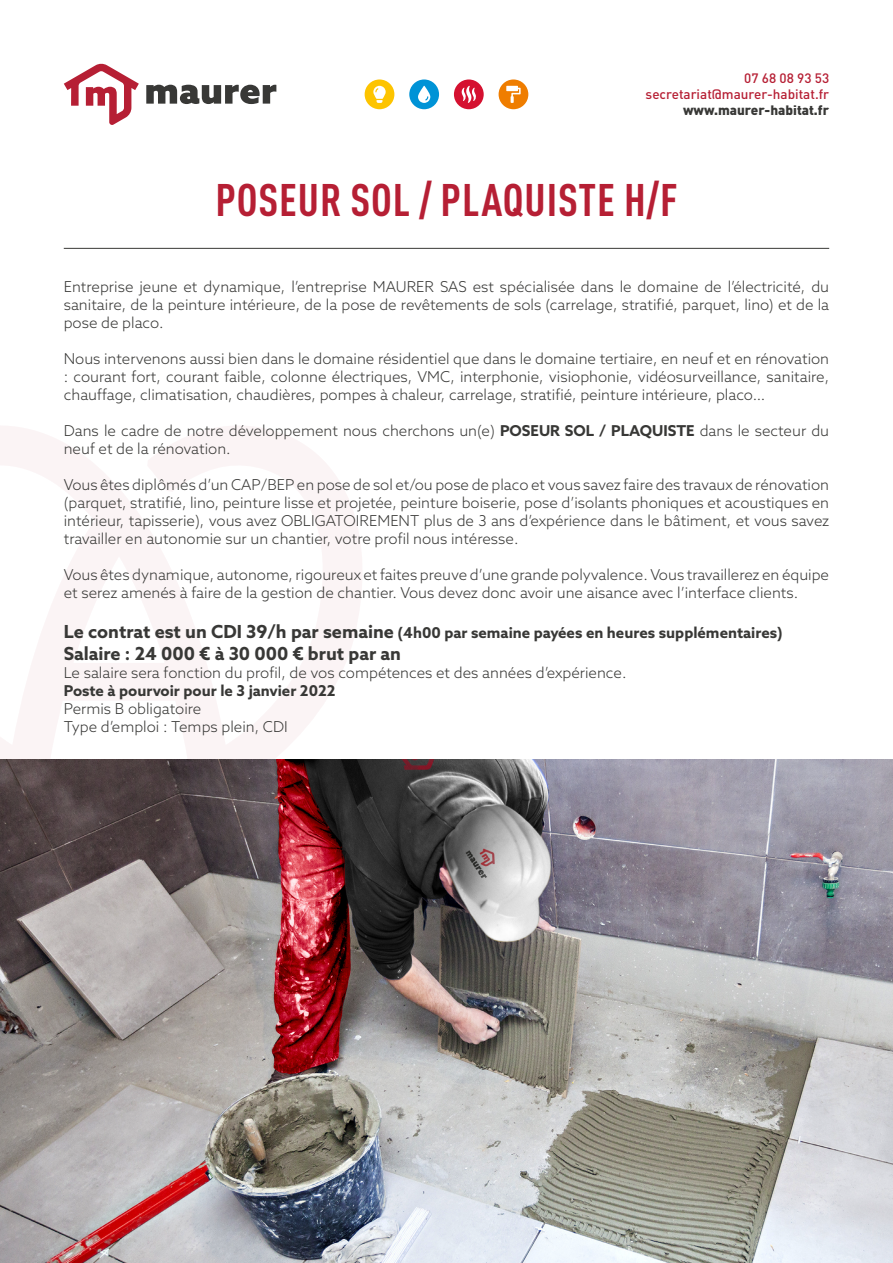
<style>
.page{position:relative;width:893px;height:1263px;background:#fff}
.page>*{position:absolute;margin:0;border:0;box-sizing:border-box;transform-origin:0 0}
.t1{font:700 condensed 45px "DIN Pro";letter-spacing:.02em;color:#b61f34}
.t2{font:700 18px "Azo Sans";color:#383836}
.t3{font:300 15px/18px "Azo Sans";color:#383836;text-align:justify}
.t4{font:700 15px "Azo Sans";color:#383836}
.t5{font:500 13.5px/16.2px "DIN Pro";color:#b61f34;text-align:right}
.t6{font:900 13.5px "DIN Pro";color:#383836}
.s1{font-weight:700}
.s2{font-size:18px}
</style>
<div class="page">
<svg style="left:0;top:426px;width:362px;height:333px"></svg>
<div style="left:409px;top:79px;width:30px;height:30px;background:#0093d6;border-radius:50%"></div>
<svg style="left:418px;top:86px;width:12px;height:17px"></svg>
<div style="left:365px;top:79px;width:29px;height:30px;background:#fdc400;border-radius:50%"></div>
<svg style="left:373px;top:86px;width:13px;height:17px"></svg>
<div style="left:499px;top:79px;width:29px;height:30px;background:#ef7d00;border-radius:50%"></div>
<svg style="left:506px;top:86px;width:15px;height:17px"></svg>
<div style="left:454px;top:79px;width:30px;height:30px;background:#d51130;border-radius:50%"></div>
<svg style="left:461px;top:86px;width:15px;height:17px"></svg>
<svg style="left:64px;top:63px;width:75px;height:62px"></svg>
<svg style="left:146px;top:85px;width:130px;height:19px"></svg>
<hr style="left:64px;top:248px;width:765px;height:1px;background:#383836">
<img style="left:0;top:759px;width:893px;height:504px">
<p class="t5" style="left:646px;top:69px;width:185px">07 68 08 93 53 secretariat@maurer-habitat.fr</p>
<p class="t6" style="left:683px;top:99px;width:148px">www.maurer-habitat.fr</p>
<h1 class="t1" style="left:215px;top:166px;width:464px">POSEUR SOL / PLAQUISTE H/F</h1>
<p class="t3" style="left:64px;top:278px;width:767px">Entreprise jeune et dynamique, l’entreprise MAURER SAS est spécialisée dans le domaine de l’électricité, du sanitaire, de la peinture intérieure, de la pose de revêtements de sols (carrelage, stratifié, parquet, lino) et de la pose de placo.</p>
<p class="t3" style="left:64px;top:350px;width:767px">Nous intervenons aussi bien dans le domaine résidentiel que dans le domaine tertiaire, en neuf et en rénovation : courant fort, courant faible, colonne électriques, VMC, interphonie, visiophonie, vidéosurveillance, sanitaire, chauffage, climatisation, chaudières, pompes à chaleur, carrelage, stratifié, peinture intérieure, placo…</p>
<p class="t3" style="left:64px;top:422px;width:767px">Dans le cadre de notre développement nous cherchons un(e) <span class="s1">POSEUR SOL / PLAQUISTE</span> dans le secteur du neuf et de la rénovation.</p>
<p class="t3" style="left:64px;top:476px;width:767px">Vous êtes diplômés d’un CAP/BEP en pose de sol et/ou pose de placo et vous savez faire des travaux de rénovation (parquet, stratifié, lino, peinture lisse et projetée, peinture boiserie, pose d’isolants phoniques et acoustiques en intérieur, tapisserie), vous avez OBLIGATOIREMENT plus de 3 ans d’expérience dans le bâtiment, et vous savez travailler en autonomie sur un chantier, votre profil nous intéresse.</p>
<p class="t3" style="left:64px;top:566px;width:767px">Vous êtes dynamique, autonome, rigoureux et faites preuve d’une grande polyvalence. Vous travaillerez en équipe et serez amenés à faire de la gestion de chantier. Vous devez donc avoir une aisance avec l’interface clients.</p>
<p class="t4" style="left:64px;top:623px;width:720px"><span class="s2">Le contrat est un CDI 39/h par semaine</span> (4h00 par semaine payées en heures supplémentaires)</p>
<p class="t2" style="left:64px;top:641px;width:339px">Salaire : 24 000 € à 30 000 € brut par an</p>
<p class="t3" style="left:64px;top:663px;width:564px">Le salaire sera fonction du profil, de vos compétences et des années d’expérience.</p>
<p class="t4" style="left:64px;top:680px;width:273px">Poste à pourvoir pour le 3 janvier 2022</p>
<p class="t3" style="left:64px;top:699px;width:226px">Permis B obligatoire<br>Type d’emploi : Temps plein, CDI</p>
</div>
